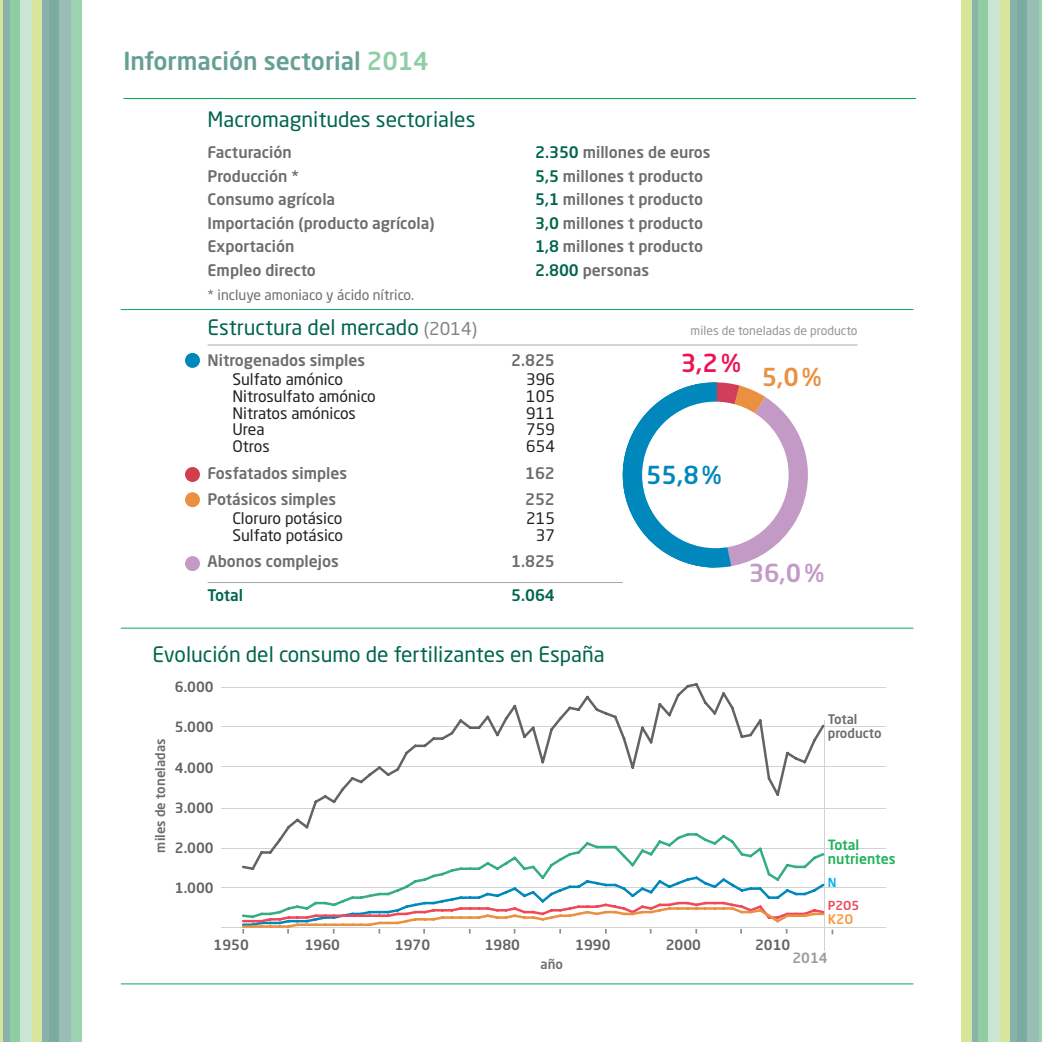
<style>
.page{position:relative;width:1042px;height:1042px;background:#fff}
.page>*{position:absolute;margin:0;border:0;box-sizing:border-box;transform-origin:0 0}
.t1{font:500 24.5px "Neo Sans Pro";color:#66a094}
.t2{font:500 24.5px "Neo Sans Pro";color:#0088bc}
.t3{font:500 24.5px "Neo Sans Pro";color:#c399c6}
.t4{font:500 24.5px "Neo Sans Pro";color:#ed1354}
.t5{font:500 24.5px "Neo Sans Pro";color:#ea9041}
.t6{font:21px "Neo Sans Pro";color:#00654d}
.t7{font:500 15.75px "Neo Sans Pro";color:#6c6d70}
.t8{font:15.75px "Neo Sans Pro";color:#231f20}
.t9{font:500 15.75px "Neo Sans Pro";color:#00654d}
.t10{font:500 14px "Neo Sans Std";color:#636366}
.t11{font:14px "Neo Sans Pro";color:#6c6d70}
.t12{font:500 14px/14px "Neo Sans Std";color:#21b259}
.t13{font:500 14px "Neo Sans Std";color:#9a9c9f}
.t14{font:500 13.12px/14px "Neo Sans Pro";color:#6c6d70}
.t15{font:500 13.12px "Neo Sans Pro";color:#f79843}
.t16{font:12.25px "Neo Sans Pro";color:#939598}
.t17{font:500 12.25px "Neo Sans Std";color:#ef4859}
.t18{font:500 12.25px "Neo Sans Std";color:#00aeef}
.s1{color:#8fcea5}
.s2{color:#00654d}
.s3{font-size:17.5px;color:#808285}
</style>
<div class="page">
<hr style="left:208px;top:345px;width:649px;height:1px;background:#a8a9ad">
<hr style="left:208px;top:582px;width:415px;height:1px;background:#a8a9ad">
<svg style="left:623px;top:382px;width:185px;height:185px"></svg>
<div style="left:643px;top:402px;width:145px;height:145px;background:#fff;border-radius:50%"></div>
<div style="left:9px;top:0;width:11px;height:1042px;background:#8fcea5"></div>
<div style="left:32px;top:0;width:10px;height:1042px;background:#d7e69c"></div>
<div style="left:20px;top:0;width:12px;height:1042px;background:#cae6d2"></div>
<div style="left:3px;top:0;width:6px;height:1042px;background:#89b3aa"></div>
<div style="left:48px;top:0;width:11px;height:1042px;background:#7caba0"></div>
<div style="left:71px;top:0;width:10px;height:1042px;background:#9dd3b0"></div>
<div style="left:59px;top:0;width:12px;height:1042px;background:#99beb5"></div>
<div style="left:42px;top:0;width:6px;height:1042px;background:#89b3aa"></div>
<hr style="left:0;top:0;width:3px;height:1042px;background:#d6e599">
<div style="left:185px;top:353px;width:15px;height:15px;background:#0088bc;border-radius:50%"></div>
<div style="left:185px;top:467px;width:15px;height:15px;background:#d13e4c;border-radius:50%"></div>
<div style="left:185px;top:492px;width:15px;height:15px;background:#ea9041;border-radius:50%"></div>
<div style="left:185px;top:556px;width:15px;height:15px;background:#c399c6;border-radius:50%"></div>
<hr style="left:121px;top:309px;width:792px;height:1px;background:#00ac5a">
<hr style="left:121px;top:628px;width:792px;height:1px;background:#00ac5a">
<hr style="left:121px;top:983px;width:792px;height:1px;background:#00ac5a">
<hr style="left:123px;top:98px;width:793px;height:1px;background:#00ac5a">
<hr style="left:221px;top:927px;width:664px;height:1px;background:#d1d2d4">
<hr style="left:221px;top:887px;width:664px;height:1px;background:#d1d2d4">
<hr style="left:221px;top:847px;width:664px;height:1px;background:#d1d2d4">
<hr style="left:221px;top:808px;width:664px;height:1px;background:#d1d2d4">
<hr style="left:221px;top:766px;width:664px;height:1px;background:#d1d2d4">
<hr style="left:221px;top:726px;width:664px;height:1px;background:#d1d2d4">
<hr style="left:221px;top:687px;width:664px;height:1px;background:#d1d2d4">
<hr style="left:824px;top:720px;width:1px;height:230px;background:#d1d2d4">
<svg style="left:242px;top:918px;width:546px;height:15px"></svg>
<svg style="left:242px;top:870px;width:582px;height:48px"></svg>
<svg style="left:242px;top:683px;width:582px;height:187px"></svg>
<div style="left:977px;top:0;width:11px;height:1042px;background:#8fcea5"></div>
<div style="left:1000px;top:0;width:10px;height:1042px;background:#d7e69c"></div>
<div style="left:988px;top:0;width:12px;height:1042px;background:#cae6d2"></div>
<div style="left:971px;top:0;width:6px;height:1042px;background:#89b3aa"></div>
<div style="left:1017px;top:0;width:10px;height:1042px;background:#7caba0"></div>
<hr style="left:1039px;top:0;width:3px;height:1042px;background:#9dd3b0">
<div style="left:1027px;top:0;width:12px;height:1042px;background:#99beb5"></div>
<div style="left:1011px;top:0;width:6px;height:1042px;background:#89b3aa"></div>
<div style="left:961px;top:0;width:10px;height:1042px;background:#d6e599"></div>
<h1 class="t1" style="left:123px;top:46px;width:307px">Información sectorial <span class="s1">2014</span></h1>
<h2 class="t6" style="left:208px;top:107px;width:269px">Macromagnitudes sectoriales</h2>
<p class="t7" style="left:208px;top:142px;width:86px">Facturación</p>
<p class="t7" style="left:535px;top:142px;width:177px"><span class="s2">2.350</span> millones de euros</p>
<p class="t7" style="left:208px;top:166px;width:93px">Producción *</p>
<p class="t7" style="left:535px;top:166px;width:170px"><span class="s2">5,5</span> millones t producto</p>
<p class="t7" style="left:208px;top:189px;width:129px">Consumo agrícola</p>
<p class="t7" style="left:535px;top:189px;width:170px"><span class="s2">5,1</span> millones t producto</p>
<p class="t7" style="left:208px;top:213px;width:228px">Importación (producto agrícola)</p>
<p class="t7" style="left:535px;top:213px;width:170px"><span class="s2">3,0</span> millones t producto</p>
<p class="t7" style="left:208px;top:236px;width:88px">Exportación</p>
<p class="t7" style="left:535px;top:236px;width:170px"><span class="s2">1,8</span> millones t producto</p>
<p class="t7" style="left:208px;top:260px;width:110px">Empleo directo</p>
<p class="t7" style="left:535px;top:260px;width:116px"><span class="s2">2.800</span> personas</p>
<p class="t11" style="left:208px;top:286px;width:208px">* incluye amoniaco y ácido nítrico.</p>
<h2 class="t6" style="left:208px;top:314px;width:271px">Estructura del mercado <span class="s3">(2014)</span></h2>
<p class="t16" style="left:690px;top:323px;width:168px">miles de toneladas de producto</p>
<p class="t7" style="left:208px;top:351px;width:159px">Nitrogenados simples</p>
<p class="t7" style="left:511px;top:351px;width:45px">2.825</p>
<p class="t8" style="left:232px;top:370px;width:112px">Sulfato amónico</p>
<p class="t8" style="left:526px;top:370px;width:30px">396</p>
<p class="t8" style="left:232px;top:387px;width:145px">Nitrosulfato amónico</p>
<p class="t8" style="left:526px;top:387px;width:30px">105</p>
<p class="t8" style="left:232px;top:403px;width:125px">Nitratos amónicos</p>
<p class="t8" style="left:526px;top:403px;width:30px">911</p>
<p class="t8" style="left:232px;top:420px;width:34px">Urea</p>
<p class="t8" style="left:526px;top:420px;width:30px">759</p>
<p class="t8" style="left:232px;top:436px;width:39px">Otros</p>
<p class="t8" style="left:526px;top:436px;width:30px">654</p>
<p class="t7" style="left:208px;top:463px;width:141px">Fosfatados simples</p>
<p class="t7" style="left:525px;top:463px;width:31px">162</p>
<p class="t7" style="left:208px;top:489px;width:130px">Potásicos simples</p>
<p class="t7" style="left:525px;top:489px;width:31px">252</p>
<p class="t8" style="left:232px;top:509px;width:111px">Cloruro potásico</p>
<p class="t8" style="left:526px;top:509px;width:30px">215</p>
<p class="t8" style="left:232px;top:525px;width:112px">Sulfato potásico</p>
<p class="t8" style="left:536px;top:525px;width:21px">37</p>
<p class="t7" style="left:208px;top:551px;width:133px">Abonos complejos</p>
<p class="t7" style="left:511px;top:551px;width:45px">1.825</p>
<p class="t9" style="left:208px;top:585px;width:37px">Total</p>
<p class="t9" style="left:511px;top:585px;width:45px">5.064</p>
<h1 class="t4" style="left:681px;top:348px;width:62px">3,2%</h1>
<h1 class="t5" style="left:761px;top:362px;width:62px">5,0%</h1>
<h1 class="t2" style="left:646px;top:459px;width:77px">55,8%</h1>
<h1 class="t3" style="left:749px;top:557px;width:77px">36,0%</h1>
<h2 class="t6" style="left:152px;top:642px;width:454px">Evolución del consumo de fertilizantes en España</h2>
<p class="t14" style="left:153px;top:852px;width:115px;rotate:-90deg">miles de toneladas</p>
<p class="t10" style="left:175px;top:681px;width:40px">6.000</p>
<p class="t10" style="left:175px;top:722px;width:40px">5.000</p>
<p class="t10" style="left:175px;top:762px;width:40px">4.000</p>
<p class="t10" style="left:175px;top:802px;width:40px">3.000</p>
<p class="t10" style="left:175px;top:842px;width:40px">2.000</p>
<p class="t10" style="left:175px;top:883px;width:40px">1.000</p>
<p class="t10" style="left:214px;top:939px;width:37px">1950</p>
<p class="t10" style="left:305px;top:939px;width:37px">1960</p>
<p class="t10" style="left:395px;top:939px;width:37px">1970</p>
<p class="t10" style="left:485px;top:939px;width:37px">1980</p>
<p class="t10" style="left:575px;top:939px;width:37px">1990</p>
<p class="t10" style="left:666px;top:939px;width:37px">2000</p>
<p class="t10" style="left:755px;top:939px;width:37px">2010</p>
<p class="t14" style="left:828px;top:711px;width:55px">Total producto</p>
<p class="t12" style="left:828px;top:839px;width:69px">Total nutrientes</p>
<p class="t18" style="left:828px;top:878px;width:10px">N</p>
<p class="t17" style="left:828px;top:901px;width:33px">P2O5</p>
<p class="t15" style="left:828px;top:910px;width:27px">K2O</p>
<p class="t14" style="left:540px;top:957px;width:24px">año</p>
<p class="t13" style="left:792px;top:952px;width:37px">2014</p>
</div>
